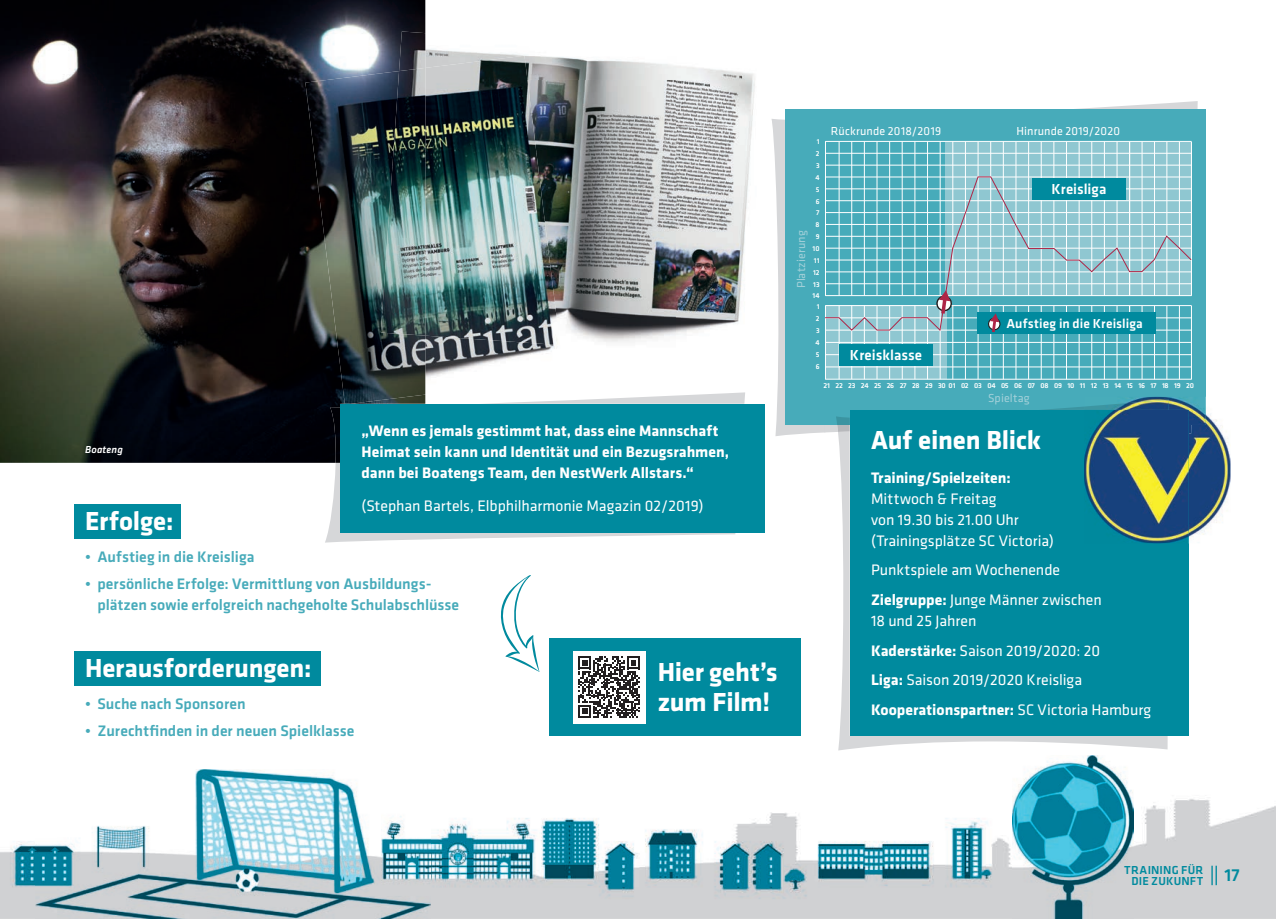
<style>
.page{position:relative;width:1276px;height:919px;background:#fff}
.page>*{position:absolute;margin:0;border:0;box-sizing:border-box;transform-origin:0 0}
.t1{font:700 27px/30px "Klavika";letter-spacing:-.01em;color:#fff}
.t2{font:15.75px/29.5px "Klavika";letter-spacing:-.005em;color:#fff}
.t3{font:500 15.75px/21px "Klavika";color:#47abba}
.t4{font:700 15.75px/21px "Klavika";color:#fff}
.t5{font:500 15px "Klavika";letter-spacing:.005em;color:#fff}
.t6{font:500 13.5px "Klavika";letter-spacing:.01em;color:#fff}
.t7{font:12px "Klavika";letter-spacing:.01em;color:#fff}
.t8{font:500 12px/10.5px "Klavika";letter-spacing:.015em;color:#008a9e}
.t9{font:12px "Klavika";letter-spacing:.01em;color:#a2d0d9}
.t10{font:italic 500 10.5px "Klavika";letter-spacing:.02em;color:#fff}
.t11{font:500 7.35px/11.9px "Klavika";letter-spacing:-.045em;color:#fff;text-align:center}
.s1{font-weight:700}
</style>
<div class="page">
<img style="left:0;top:0;width:1276px;height:918px">
<img style="left:0;top:0;width:425px;height:463px">
<img style="left:772px;top:119px;width:53px;height:317px">
<img style="left:1064px;top:101px;width:133px;height:8px">
<img style="left:824px;top:425px;width:12px;height:7px">
<div style="left:785px;top:109px;width:420px;height:316px;background:#47abba"></div>
<hr style="left:952px;top:306px;width:1px;height:73px;background:#fff">
<hr style="left:965px;top:306px;width:1px;height:73px;background:#fff">
<hr style="left:977px;top:306px;width:1px;height:73px;background:#fff">
<hr style="left:990px;top:306px;width:1px;height:73px;background:#fff">
<hr style="left:1003px;top:306px;width:1px;height:73px;background:#fff">
<hr style="left:1015px;top:306px;width:1px;height:73px;background:#fff">
<hr style="left:1028px;top:306px;width:1px;height:73px;background:#fff">
<hr style="left:1041px;top:306px;width:1px;height:73px;background:#fff">
<hr style="left:1053px;top:306px;width:1px;height:73px;background:#fff">
<hr style="left:1066px;top:306px;width:1px;height:73px;background:#fff">
<hr style="left:1079px;top:306px;width:1px;height:73px;background:#fff">
<hr style="left:1091px;top:306px;width:1px;height:73px;background:#fff">
<hr style="left:1104px;top:306px;width:1px;height:73px;background:#fff">
<hr style="left:1116px;top:306px;width:1px;height:73px;background:#fff">
<hr style="left:1129px;top:306px;width:1px;height:73px;background:#fff">
<hr style="left:1141px;top:306px;width:1px;height:73px;background:#fff">
<hr style="left:1154px;top:306px;width:1px;height:73px;background:#fff">
<hr style="left:1166px;top:306px;width:1px;height:73px;background:#fff">
<hr style="left:1179px;top:306px;width:1px;height:73px;background:#fff">
<hr style="left:1191px;top:306px;width:1px;height:73px;background:#fff">
<div style="left:945px;top:142px;width:246px;height:153px;background:#8fc7d1"></div>
<div style="left:825px;top:305px;width:121px;height:74px;background:#8fc7d1"></div>
<hr style="left:839px;top:305px;width:1px;height:74px;background:#fff">
<hr style="left:851px;top:305px;width:1px;height:74px;background:#fff">
<hr style="left:864px;top:305px;width:1px;height:74px;background:#fff">
<hr style="left:876px;top:305px;width:1px;height:74px;background:#fff">
<hr style="left:889px;top:305px;width:1px;height:74px;background:#fff">
<hr style="left:902px;top:305px;width:1px;height:74px;background:#fff">
<hr style="left:914px;top:305px;width:1px;height:74px;background:#fff">
<hr style="left:927px;top:305px;width:1px;height:74px;background:#fff">
<hr style="left:940px;top:305px;width:1px;height:74px;background:#fff">
<hr style="left:839px;top:141px;width:1px;height:154px;background:#fff">
<hr style="left:851px;top:141px;width:1px;height:154px;background:#fff">
<hr style="left:864px;top:141px;width:1px;height:154px;background:#fff">
<hr style="left:876px;top:141px;width:1px;height:154px;background:#fff">
<hr style="left:889px;top:141px;width:1px;height:154px;background:#fff">
<hr style="left:902px;top:141px;width:1px;height:154px;background:#fff">
<hr style="left:914px;top:141px;width:1px;height:154px;background:#fff">
<hr style="left:927px;top:141px;width:1px;height:154px;background:#fff">
<hr style="left:940px;top:141px;width:1px;height:154px;background:#fff">
<hr style="left:825px;top:342px;width:366px;height:1px;background:#fff">
<hr style="left:825px;top:354px;width:366px;height:1px;background:#fff">
<hr style="left:825px;top:366px;width:366px;height:1px;background:#fff">
<hr style="left:825px;top:379px;width:366px;height:1px;background:#fff">
<hr style="left:825px;top:141px;width:366px;height:1px;background:#fff">
<hr style="left:825px;top:153px;width:366px;height:1px;background:#fff">
<hr style="left:825px;top:165px;width:366px;height:1px;background:#fff">
<hr style="left:952px;top:141px;width:1px;height:154px;background:#fff">
<hr style="left:965px;top:142px;width:1px;height:154px;background:#fff">
<hr style="left:977px;top:142px;width:1px;height:154px;background:#fff">
<hr style="left:990px;top:142px;width:1px;height:154px;background:#fff">
<hr style="left:1003px;top:142px;width:1px;height:154px;background:#fff">
<hr style="left:1015px;top:142px;width:1px;height:154px;background:#fff">
<hr style="left:1028px;top:142px;width:1px;height:154px;background:#fff">
<hr style="left:1041px;top:142px;width:1px;height:154px;background:#fff">
<hr style="left:1053px;top:142px;width:1px;height:154px;background:#fff">
<hr style="left:1066px;top:142px;width:1px;height:154px;background:#fff">
<hr style="left:1079px;top:142px;width:1px;height:154px;background:#fff">
<hr style="left:1091px;top:142px;width:1px;height:154px;background:#fff">
<hr style="left:1104px;top:142px;width:1px;height:154px;background:#fff">
<hr style="left:1116px;top:142px;width:1px;height:154px;background:#fff">
<hr style="left:1129px;top:142px;width:1px;height:154px;background:#fff">
<hr style="left:1141px;top:142px;width:1px;height:154px;background:#fff">
<hr style="left:1154px;top:142px;width:1px;height:154px;background:#fff">
<hr style="left:1166px;top:142px;width:1px;height:154px;background:#fff">
<hr style="left:1179px;top:142px;width:1px;height:154px;background:#fff">
<hr style="left:1191px;top:142px;width:1px;height:154px;background:#fff">
<hr style="left:825px;top:141px;width:1px;height:155px;background:#fff">
<div style="left:839px;top:344px;width:93px;height:21px;background:#008a9e"></div>
<div style="left:977px;top:313px;width:178px;height:21px;background:#008a9e"></div>
<hr style="left:825px;top:305px;width:1px;height:74px;background:#fff">
<svg style="left:825px;top:176px;width:367px;height:156px"></svg>
<svg style="left:1044px;top:407px;width:40px;height:3px"></svg>
<img style="left:838px;top:432px;width:329px;height:318px">
<svg style="left:836px;top:416px;width:13px;height:16px"></svg>
<div style="left:849px;top:410px;width:339px;height:325px;background:#008a9e"></div>
<img style="left:1188px;top:397px;width:42px;height:146px">
<svg style="left:1188px;top:425px;width:3px;height:8px"></svg>
<img style="left:1136px;top:397px;width:69px;height:28px">
<img style="left:1084px;top:399px;width:84px;height:11px">
<img style="left:1084px;top:410px;width:104px;height:133px">
<img style="left:325px;top:392px;width:420px;height:150px">
<img style="left:330px;top:407px;width:10px;height:56px">
<div style="left:340px;top:404px;width:424px;height:128px;background:#008a9e"></div>
<img style="left:560px;top:219px;width:116px;height:134px">
<img style="left:676px;top:126px;width:95px;height:233px">
<img style="left:536px;top:80px;width:140px;height:139px">
<img style="left:676px;top:51px;width:100px;height:75px">
<img style="left:425px;top:33px;width:251px;height:47px">
<img style="left:399px;top:31px;width:26px;height:37px">
<img style="left:425px;top:335px;width:139px;height:59px">
<img style="left:315px;top:166px;width:110px;height:238px">
<img style="left:305px;top:71px;width:76px;height:95px">
<img style="left:425px;top:152px;width:135px;height:193px">
<img style="left:425px;top:56px;width:111px;height:96px">
<img style="left:381px;top:68px;width:44px;height:267px">
<img style="left:35px;top:918px;width:396px;height:1px">
<img style="left:35px;top:769px;width:396px;height:149px">
<img style="left:1012px;top:918px;width:121px;height:1px">
<img style="left:1012px;top:755px;width:121px;height:163px">
<div style="left:74px;top:504px;width:107px;height:34px;background:#008a9e"></div>
<div style="left:74px;top:651px;width:247px;height:34px;background:#008a9e"></div>
<svg style="left:1211px;top:865px;width:5px;height:20px"></svg>
<div style="left:549px;top:638px;width:252px;height:98px;background:#008a9e"></div>
<div style="left:573px;top:651px;width:72px;height:72px;background:#fff"></div>
<svg style="left:578px;top:656px;width:62px;height:61px"></svg>
<svg style="left:499px;top:575px;width:40px;height:97px"></svg>
<p class="t4" style="left:362px;top:419px;width:369px">„Wenn es jemals gestimmt hat, dass eine Mannschaft<br>Heimat sein kann und Identität und ein Bezugsrahmen, dann bei Boatengs Team, den NestWerk Allstars.“</p>
<p class="t2" style="left:362px;top:491px;width:343px">(Stephan Bartels, Elbphilharmonie Magazin 02/2019)</p>
<p class="t10" style="left:85px;top:442px;width:39px">Boateng</p>
<h1 class="t1" style="left:85px;top:505px;width:90px">Erfolge:</h1>
<p class="t3" style="left:85px;top:545px;width:171px">• Aufstieg in die Kreisliga</p>
<p class="t3" style="left:97px;top:573px;width:363px;text-indent:-12px">• persönliche Erfolge: Vermittlung von Ausbildungs&shy;plätzen sowie erfolgreich nachgeholte Schulabschlüsse</p>
<h1 class="t1" style="left:85px;top:651px;width:228px">Herausforderungen:</h1>
<p class="t3" style="left:85px;top:692px;width:162px">• Suche nach Sponsoren</p>
<p class="t3" style="left:85px;top:719px;width:271px">• Zurechtfinden in der neuen Spielklasse</p>
<h1 class="t1" style="left:657px;top:656px;width:121px">Hier geht’s zum Film!</h1>
<p class="t11" style="left:812px;top:136px;width:9px">1<br>2<br>3<br>4<br>5<br>6<br>7<br>8<br>9<br>10<br>11<br>12<br>13<br>14</p>
<p class="t11" style="left:815px;top:300px;width:6px;text-align:justify">1<br>2<br>3<br>4<br>5<br>6</p>
<p class="t9" style="left:793px;top:288px;width:60px;rotate:-90deg">Platzierung</p>
<p class="t7" style="left:831px;top:123px;width:112px">Rückrunde 2018/2019</p>
<p class="t7" style="left:1016px;top:123px;width:105px">Hinrunde 2019/2020</p>
<p class="t5" style="left:1051px;top:179px;width:57px">Kreisliga</p>
<p class="t5" style="left:850px;top:344px;width:74px">Kreisklasse</p>
<p class="t6" style="left:1006px;top:314px;width:138px">Aufstieg in die Kreisliga</p>
<p class="t11" style="left:823px;top:379px;width:372px">21 22 23 24 25 26 27 28 29 30 01 02 03 04 05 06 07 08 09 10 11 12 13 14 15 16 17 18 19 20</p>
<p class="t9" style="left:988px;top:390px;width:43px">Spieltag</p>
<h1 class="t1" style="left:871px;top:424px;width:171px">Auf einen Blick</h1>
<p class="t4" style="left:871px;top:466px;width:141px">Training/Spielzeiten:</p>
<p class="t2" style="left:871px;top:487px;width:184px;line-height:21px">Mittwoch &amp; Freitag<br>von 19.30 bis 21.00 Uhr (Trainingsplätze SC Victoria)</p>
<p class="t2" style="left:871px;top:555px;width:232px">Punktspiele am Wochenende<br><span class="s1">Zielgruppe:</span> Junge Männer zwischen</p>
<p class="t2" style="left:871px;top:605px;width:282px">18 und 25 Jahren<br><span class="s1">Kaderstärke:</span> Saison 2019/2020: 20<br><span class="s1">Liga:</span> Saison 2019/2020 Kreisliga<br><span class="s1">Kooperationspartner:</span> SC Victoria Hamburg</p>
<p class="t8" style="left:1131px;top:864px;width:110px;text-indent:-7px">TRAINING FÜR<br>DIE ZUKUNFT <sup>17</sup></p>
</div>
